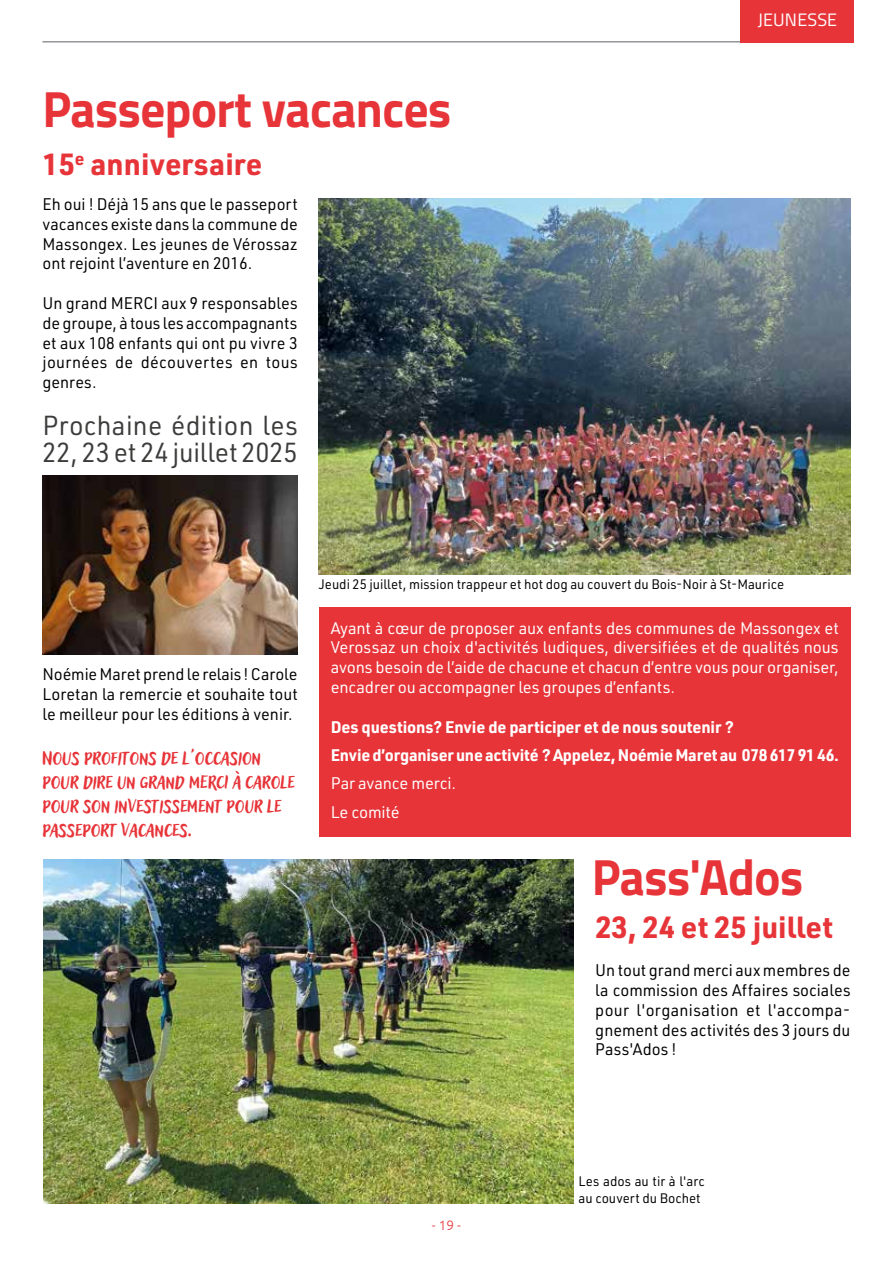
<style>
.page{position:relative;width:893px;height:1263px;background:#fff}
.page>*{position:absolute;margin:0;border:0;box-sizing:border-box;transform-origin:0 0}
.t1{font:700 51px "Titillium Web";letter-spacing:-.01em;color:#e73439;scale:.96 1}
.t2{font:700 30px "URWDIN";color:#e73439}
.t3{font:27px/27px "URWDIN";letter-spacing:.01em;color:#3c3c3b}
.t4{font:24px/24px "Adlery Pro Blockletter";color:#e73439}
.t5{font:18px "Titillium Web";letter-spacing:.01em;color:#fff}
.t6{font:16.5px/19.8px "URWDIN";color:#000;text-align:justify}
.t7{font:16.5px/19.8px "URWDIN";letter-spacing:-.01em;color:#fff;text-align:justify}
.t8{font:700 16.5px/28.3px "URWDIN";letter-spacing:-.01em;color:#fff}
.t9{font:13.5px/16.2px "URWDIN";color:#000}
.t10{font:300 13.5px "Ubuntu";color:#e73439}
</style>
<div class="page">
<hr style="left:43px;top:41px;width:807px;height:2px;background:#939599">
<img style="left:319px;top:198px;width:531px;height:376px">
<img style="left:43px;top:475px;width:255px;height:180px">
<div style="left:319px;top:608px;width:531px;height:229px;background:#e73439"></div>
<div style="left:741px;top:0;width:113px;height:43px;background:#e73439"></div>
<img style="left:44px;top:859px;width:529px;height:344px">
<h1 class="t1" style="left:43px;top:70px;width:427px">Passeport vacances</h1>
<h2 class="t2" style="left:43px;top:144px;width:221px">15<sup>e</sup> anniversaire</h2>
<p class="t6" style="left:43px;top:194px;width:257px">Eh oui ! Déjà 15 ans que le passeport vacances existe dans la commune de Massongex. Les jeunes de Vérossaz ont rejoint l’aventure en 2016.</p>
<p class="t6" style="left:43px;top:293px;width:257px">Un grand MERCI aux 9 responsables de groupe, à tous les accompagnants et aux 108 enfants qui ont pu vivre 3 journées de découvertes en tous genres.</p>
<h3 class="t3" style="left:43px;top:411px;width:257px">Prochaine édition les<br>22, 23 et 24 juillet 2025</h3>
<p class="t5" style="left:758px;top:7px;width:81px">JEUNESSE</p>
<p class="t6" style="left:43px;top:664px;width:257px">Noémie Maret prend le relais ! Carole Loretan la remercie et souhaite tout le meilleur pour les éditions à venir.</p>
<h3 class="t4" style="left:43px;top:745px;width:254px">Nous profitons de l'occasion pour dire un grand MERCI à Carole pour son investissement pour le passeport vacances.</h3>
<p class="t9" style="left:319px;top:576px;width:467px">Jeudi 25 juillet, mission trappeur et hot dog au couvert du Bois-Noir à St-Maurice</p>
<p class="t7" style="left:331px;top:617px;width:510px">Ayant à cœur de proposer aux enfants des communes de Massongex et Verossaz un choix d'activités ludiques, diversifiées et de qualités nous avons besoin de l’aide de chacune et chacun d’entre vous pour organiser, encadrer ou accompagner les groupes d’enfants.</p>
<p class="t8" style="left:331px;top:712px;width:510px">Des questions? Envie de participer et de nous soutenir ?<br>Envie d’organiser une activité ? Appelez, Noémie Maret au 078 617 91 46.</p>
<p class="t7" style="left:331px;top:769px;width:127px;line-height:28.3px">Par avance merci.<br>Le comité</p>
<h1 class="t1" style="left:592px;top:838px;width:222px">Pass'Ados</h1>
<h2 class="t2" style="left:595px;top:906px;width:239px">23, 24 et 25 juillet</h2>
<p class="t6" style="left:595px;top:960px;width:257px">Un tout grand merci aux membres de la commission des Affaires sociales pour l'organisation et l'accompa&shy;gnement des activités des 3 jours du Pass'Ados !</p>
<p class="t10" style="left:432px;top:1217px;width:30px">- 19 -</p>
<p class="t9" style="left:579px;top:1173px;width:128px">Les ados au tir à l'arc au couvert du Bochet</p>
</div>
